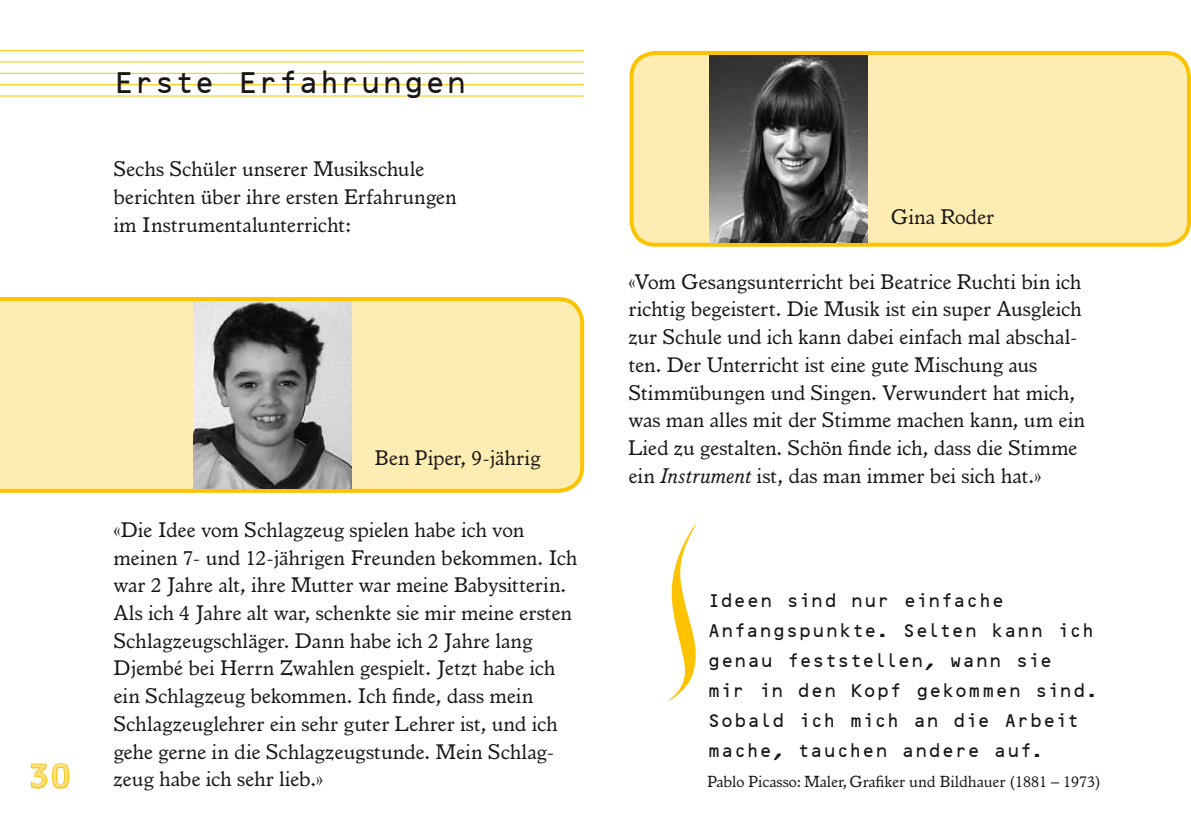
<style>
.page{position:relative;width:1191px;height:840px;background:#fff}
.page>*{position:absolute;margin:0;border:0;box-sizing:border-box;transform-origin:0 0}
.t1{font:36px "OCRB10 Pitch BT";letter-spacing:-.035em;color:#181716}
.t2{font:36px "OCRB10 Pitch BT";color:#fee180}
.t3{font:22px/30px "OCRB10 Pitch BT";letter-spacing:-.02em;color:#181716}
.t4{font:21px/27.6px "Italian Old Style MT Std";color:#181716}
.t5{font:16px "Italian Old Style MT Std";color:#181716}
.s1{font-style:italic}
</style>
<div class="page">
<svg style="left:30px;top:763px;width:40px;height:26px"></svg>
<hr style="left:0;top:96px;width:584px;height:1px;background:#fdc300">
<hr style="left:0;top:84px;width:584px;height:1px;background:#fdc300">
<hr style="left:0;top:73px;width:584px;height:1px;background:#fdc300">
<hr style="left:0;top:62px;width:584px;height:1px;background:#fdc300">
<hr style="left:0;top:50px;width:584px;height:1px;background:#fdc300">
<div style="left:0;top:297px;width:584px;height:195px;background:#feedb3"></div>
<img style="left:193px;top:301px;width:159px;height:187px">
<div style="left:631px;top:53px;width:558px;height:191px;background:#feedb3;border-radius:24px"></div>
<div style="left:629px;top:51px;width:562px;height:195px;border:4px solid #fdc300;border-radius:24px"></div>
<img style="left:709px;top:55px;width:159px;height:187px">
<h1 class="t1" style="left:113px;top:66px;width:356px">Erste Erfahrungen</h1>
<p class="t4" style="left:113px;top:155px;width:345px">Sechs Schüler unserer Musikschule berichten über ihre ersten Erfahrungen im Instrumentalunterricht:</p>
<h1 class="t2" style="left:28px;top:760px;width:45px">30</h1>
<p class="t4" style="left:375px;top:444px;width:167px">Ben Piper, 9-jährig</p>
<p class="t4" style="left:113px;top:515px;width:465px">«Die Idee vom Schlagzeug spielen habe ich von meinen 7- und 12-jährigen Freunden bekommen. Ich war 2 Jahre alt, ihre Mutter war meine Babysitterin.<br>Als ich 4 Jahre alt war, schenkte sie mir meine ersten Schlagzeugschläger. Dann habe ich 2 Jahre lang Djembé bei Herrn Zwahlen gespielt. Jetzt habe ich ein Schlagzeug bekommen. Ich finde, dass mein Schlagzeuglehrer ein sehr guter Lehrer ist, und ich gehe gerne in die Schlagzeugstunde. Mein Schlag&shy;zeug habe ich sehr lieb.»</p>
<p class="t4" style="left:891px;top:202px;width:105px">Gina Roder</p>
<p class="t4" style="left:628px;top:267px;width:458px">«Vom Gesangsunterricht bei Beatrice Ruchti bin ich richtig begeistert. Die Musik ist ein super Ausgleich zur Schule und ich kann dabei einfach mal abschal&shy;ten. Der Unterricht ist eine gute Mischung aus Stimmübungen und Singen. Verwundert hat mich, was man alles mit der Stimme machen kann, um ein Lied zu gestalten. Schön finde ich, dass die Stimme ein <span class="s1">Instrument</span> ist, das man immer bei sich hat.»</p>
<p class="t3" style="left:707px;top:587px;width:392px">Ideen sind nur einfache<br>Anfangspunkte. Selten kann ich genau feststellen, wann sie<br>mir in den Kopf gekommen sind.<br>Sobald ich mich an die Arbeit mache, tauchen andere auf.</p>
<p class="t5" style="left:707px;top:771px;width:394px">Pablo Picasso: Maler, Grafiker und Bildhauer (1881 – 1973)</p>
</div>
